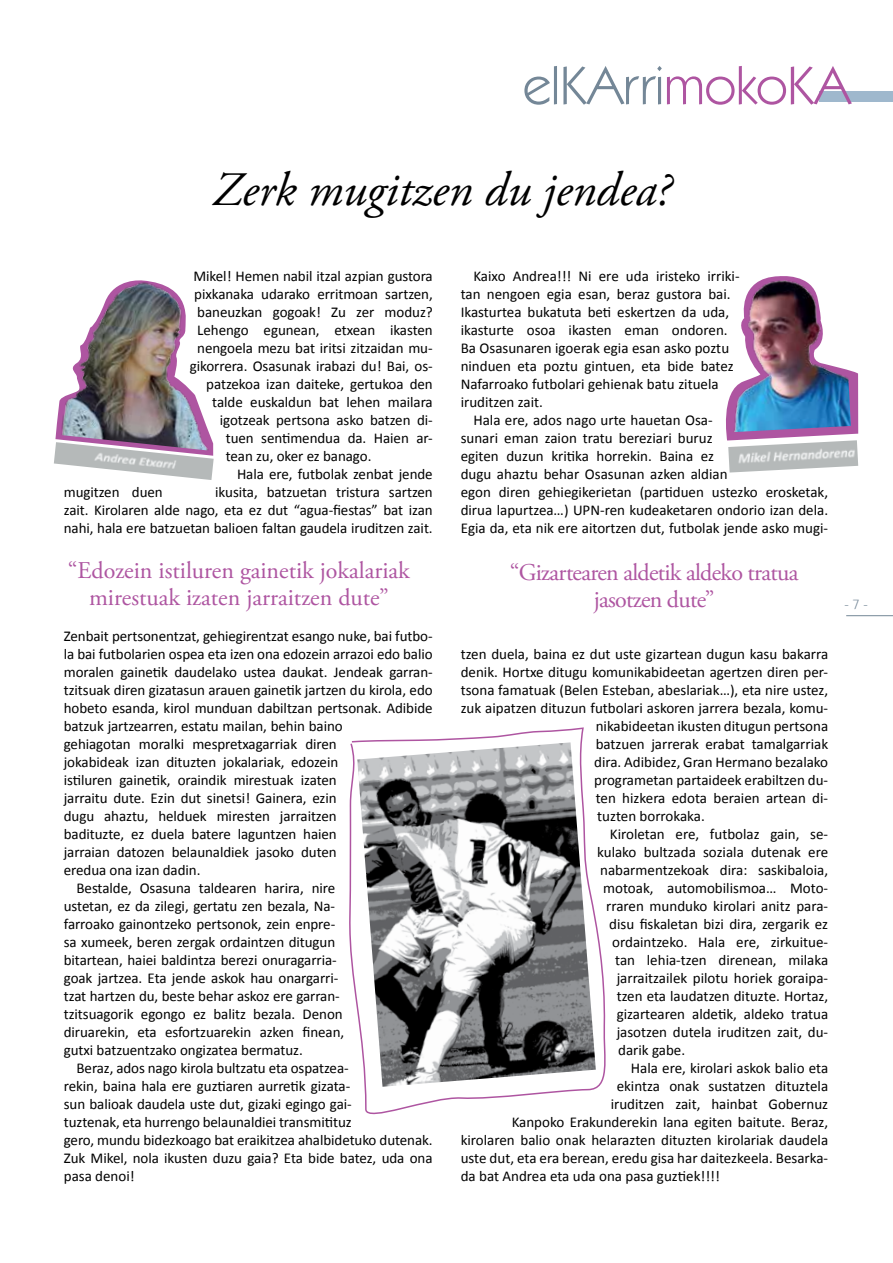
<style>
.page{position:relative;width:893px;height:1263px;background:#fff}
.page>*{position:absolute;margin:0;border:0;box-sizing:border-box;transform-origin:0 0}
.t1{font:54px "Kabel IT Cby BT";color:#748797}
.t2{font:italic 48px "Adobe Garamond Pro";color:#000}
.t3{font:24px/27px "Adobe Garamond Pro";color:#ae55a1;text-align:center}
.t4{font:24px/27px "Adobe Garamond Pro";letter-spacing:-.03em;color:#ae55a1;text-align:center}
.t5{font:15px/18px "Calibri";letter-spacing:-.005em;color:#000;text-align:justify}
.t6{font:13.5px "Kabel IT Cby BT";color:#748797}
.s1{color:#ae55a1}
</style>
<div class="page">
<hr style="left:846px;top:615px;width:47px;height:1px;background:#748797">
<div style="left:820px;top:91px;width:73px;height:11px;background:#9fb8cd"></div>
<svg style="left:349px;top:727px;width:257px;height:388px"></svg>
<img style="left:357px;top:742px;width:239px;height:345px">
<img style="left:55px;top:280px;width:158px;height:162px">
<img style="left:54px;top:442px;width:160px;height:38px">
<svg style="left:726px;top:371px;width:132px;height:69px"></svg>
<img style="left:726px;top:276px;width:125px;height:157px">
<img style="left:728px;top:440px;width:130px;height:32px">
<h1 class="t1" style="left:523px;top:52px;width:329px">elKArri<span class="s1">mokoKA</span></h1>
<h2 class="t2" style="left:213px;top:161px;width:460px">Zerk mugitzen du jendea?</h2>
<p class="t5" style="left:194px;top:267px;width:241px">Mikel! Hemen nabil itzal azpian gustora</p>
<p class="t5" style="left:194px;top:285px;width:240px">pixkanaka udarako erritmoan sartzen,</p>
<p class="t5" style="left:197px;top:303px;width:237px">baneuzkan gogoak! Zu zer moduz?</p>
<p class="t5" style="left:197px;top:321px;width:237px">Lehengo egunean, etxean ikasten</p>
<p class="t5" style="left:197px;top:339px;width:237px">nengoela mezu bat iritsi zitzaidan mu-</p>
<p class="t5" style="left:190px;top:357px;width:244px">gikorrera. Osasunak irabazi du! Bai, os-</p>
<p class="t5" style="left:206px;top:375px;width:228px">patzekoa izan daiteke, gertukoa den</p>
<p class="t5" style="left:212px;top:393px;width:222px">talde euskaldun bat lehen mailara</p>
<p class="t5" style="left:220px;top:411px;width:214px">igotzeak pertsona asko batzen di-</p>
<p class="t5" style="left:226px;top:429px;width:209px">tuen sentimendua da. Haien ar-</p>
<p class="t5" style="left:226px;top:447px;width:147px">tean zu, oker ez banago.</p>
<p class="t5" style="left:237px;top:465px;width:197px">Hala ere, futbolak zenbat jende</p>
<p class="t5" style="left:64px;top:483px;width:370px;text-indent:152px">ikusita, batzuetan tristura sartzen zait. Kirolaren alde nago, eta ez dut “agua-fiestas” bat izan nahi, hala ere batzuetan balioen faltan gaudela iruditzen zait.</p>
<p class="t5" style="left:64px;top:483px;width:100px">mugitzen duen</p>
<p class="t5" style="left:473px;top:267px;width:268px">Kaixo Andrea!!! Ni ere uda iristeko irriki-</p>
<p class="t5" style="left:461px;top:285px;width:271px">tan nengoen egia esan, beraz gustora bai.</p>
<p class="t5" style="left:461px;top:303px;width:270px">Ikasturtea bukatuta beti eskertzen da uda,</p>
<p class="t5" style="left:461px;top:321px;width:268px">ikasturte osoa ikasten eman ondoren.</p>
<p class="t5" style="left:461px;top:339px;width:270px">Ba Osasunaren igoerak egia esan asko poztu</p>
<p class="t5" style="left:461px;top:357px;width:274px">ninduen eta poztu gintuen, eta bide batez</p>
<p class="t5" style="left:461px;top:375px;width:259px">Nafarroako futbolari gehienak batu zituela</p>
<p class="t5" style="left:461px;top:393px;width:84px">iruditzen zait.</p>
<p class="t5" style="left:473px;top:411px;width:241px">Hala ere, ados nago urte hauetan Osa-</p>
<p class="t5" style="left:461px;top:429px;width:253px">sunari eman zaion tratu bereziari buruz</p>
<p class="t5" style="left:461px;top:447px;width:255px">egiten duzun kritika horrekin. Baina ez</p>
<p class="t5" style="left:461px;top:465px;width:268px">dugu ahaztu behar Osasunan azken aldian</p>
<p class="t5" style="left:461px;top:483px;width:369px">egon diren gehiegikerietan (partiduen ustezko erosketak,</p>
<p class="t5" style="left:461px;top:501px;width:369px">dirua lapurtzea…) UPN-ren kudeaketaren ondorio izan dela.</p>
<p class="t5" style="left:461px;top:519px;width:369px">Egia da, eta nik ere aitortzen dut, futbolak jende asko mugi-</p>
<h3 class="t3" style="left:68px;top:557px;width:343px">“Edozein istiluren gainetik jokalariak mirestuak izaten jarraitzen dute”</h3>
<h3 class="t4" style="left:510px;top:560px;width:290px">“Gizartearen aldetik aldeko tratua jasotzen dute”</h3>
<p class="t5" style="left:64px;top:627px;width:370px">Zenbait pertsonentzat, gehiegirentzat esango nuke, bai futbo-</p>
<p class="t5" style="left:64px;top:645px;width:370px">la bai futbolarien ospea eta izen ona edozein arrazoi edo balio</p>
<p class="t5" style="left:64px;top:663px;width:370px">moralen gainetik daudelako ustea daukat. Jendeak garran-</p>
<p class="t5" style="left:64px;top:681px;width:370px">tzitsuak diren gizatasun arauen gainetik jartzen du kirola, edo</p>
<p class="t5" style="left:64px;top:699px;width:370px">hobeto esanda, kirol munduan dabiltzan pertsonak. Adibide</p>
<p class="t5" style="left:64px;top:717px;width:280px">batzuk jartzearren, estatu mailan, behin baino</p>
<p class="t5" style="left:64px;top:735px;width:274px">gehiagotan moralki mespretxagarriak diren</p>
<p class="t5" style="left:64px;top:753px;width:276px">jokabideak izan dituzten jokalariak, edozein</p>
<p class="t5" style="left:64px;top:771px;width:274px">istiluren gainetik, oraindik mirestuak izaten</p>
<p class="t5" style="left:64px;top:789px;width:274px">jarraitu dute. Ezin dut sinetsi! Gainera, ezin</p>
<p class="t5" style="left:64px;top:807px;width:274px">dugu ahaztu, helduek miresten jarraitzen</p>
<p class="t5" style="left:64px;top:825px;width:274px">badituzte, ez duela batere laguntzen haien</p>
<p class="t5" style="left:64px;top:843px;width:274px">jarraian datozen belaunaldiek jasoko duten</p>
<p class="t5" style="left:64px;top:861px;width:138px">eredua ona izan dadin.</p>
<p class="t5" style="left:77px;top:879px;width:260px">Bestalde, Osasuna taldearen harira, nire</p>
<p class="t5" style="left:64px;top:897px;width:273px">ustetan, ez da zilegi, gertatu zen bezala, Na-</p>
<p class="t5" style="left:64px;top:915px;width:273px">farroako gainontzeko pertsonok, zein enpre-</p>
<p class="t5" style="left:64px;top:933px;width:273px">sa xumeek, beren zergak ordaintzen ditugun</p>
<p class="t5" style="left:64px;top:951px;width:274px">bitartean, haiei baldintza berezi onuragarria-</p>
<p class="t5" style="left:64px;top:969px;width:276px">goak jartzea. Eta jende askok hau onargarri-</p>
<p class="t5" style="left:64px;top:987px;width:277px">tzat hartzen du, beste behar askoz ere garran-</p>
<p class="t5" style="left:64px;top:1005px;width:280px">tzitsuagorik egongo ez balitz bezala. Denon</p>
<p class="t5" style="left:64px;top:1023px;width:282px">diruarekin, eta esfortzuarekin azken finean,</p>
<p class="t5" style="left:64px;top:1041px;width:241px">gutxi batzuentzako ongizatea bermatuz.</p>
<p class="t5" style="left:77px;top:1059px;width:274px">Beraz, ados nago kirola bultzatu eta ospatzea-</p>
<p class="t5" style="left:64px;top:1077px;width:288px">rekin, baina hala ere guztiaren aurretik gizata-</p>
<p class="t5" style="left:64px;top:1095px;width:289px">sun balioak daudela uste dut, gizaki egingo gai-</p>
<p class="t5" style="left:64px;top:1113px;width:289px">tuztenak, eta hurrengo belaunaldiei transmitituz</p>
<p class="t5" style="left:64px;top:1131px;width:370px">gero, mundu bidezkoago bat eraikitzea ahalbidetuko dutenak.</p>
<p class="t5" style="left:64px;top:1149px;width:370px">Zuk Mikel, nola ikusten duzu gaia? Eta bide batez, uda ona</p>
<p class="t5" style="left:64px;top:1167px;width:72px">pasa denoi!</p>
<p class="t5" style="left:461px;top:645px;width:369px">tzen duela, baina ez dut uste gizartean dugun kasu bakarra</p>
<p class="t5" style="left:461px;top:663px;width:369px">denik. Hortxe ditugu komunikabideetan agertzen diren per-</p>
<p class="t5" style="left:461px;top:681px;width:369px">tsona famatuak (Belen Esteban, abeslariak…), eta nire ustez,</p>
<p class="t5" style="left:461px;top:699px;width:369px">zuk aipatzen dituzun futbolari askoren jarrera bezala, komu-</p>
<p class="t5" style="left:596px;top:717px;width:234px">nikabideetan ikusten ditugun pertsona</p>
<p class="t5" style="left:596px;top:735px;width:234px">batzuen jarrerak erabat tamalgarriak</p>
<p class="t5" style="left:594px;top:753px;width:235px">dira. Adibidez, Gran Hermano bezalako</p>
<p class="t5" style="left:594px;top:771px;width:235px">programetan partaideek erabiltzen du-</p>
<p class="t5" style="left:596px;top:789px;width:234px">ten hizkera edota beraien artean di-</p>
<p class="t5" style="left:597px;top:807px;width:109px">tuzten borrokaka.</p>
<p class="t5" style="left:610px;top:825px;width:220px">Kiroletan ere, futbolaz gain, se-</p>
<p class="t5" style="left:597px;top:843px;width:233px">kulako bultzada soziala dutenak ere</p>
<p class="t5" style="left:600px;top:861px;width:229px">nabarmentzekoak dira: saskibaloia,</p>
<p class="t5" style="left:603px;top:879px;width:226px">motoak, automobilismoa… Moto-</p>
<p class="t5" style="left:606px;top:897px;width:223px">rraren munduko kirolari anitz para-</p>
<p class="t5" style="left:609px;top:915px;width:221px">disu fiskaletan bizi dira, zergarik ez</p>
<p class="t5" style="left:612px;top:933px;width:218px">ordaintzeko. Hala ere, zirkuitue-</p>
<p class="t5" style="left:615px;top:951px;width:215px">tan lehia-tzen direnean, milaka</p>
<p class="t5" style="left:617px;top:969px;width:213px">jarraitzailek pilotu horiek goraipa-</p>
<p class="t5" style="left:617px;top:987px;width:213px">tzen eta laudatzen dituzte. Hortaz,</p>
<p class="t5" style="left:617px;top:1005px;width:213px">gizartearen aldetik, aldeko tratua</p>
<p class="t5" style="left:617px;top:1023px;width:213px">jasotzen dutela iruditzen zait, du-</p>
<p class="t5" style="left:618px;top:1041px;width:69px">darik gabe.</p>
<p class="t5" style="left:631px;top:1059px;width:199px">Hala ere, kirolari askok balio eta</p>
<p class="t5" style="left:617px;top:1077px;width:213px">ekintza onak sustatzen dituztela</p>
<p class="t5" style="left:611px;top:1095px;width:219px">iruditzen zait, hainbat Gobernuz</p>
<p class="t5" style="left:512px;top:1113px;width:318px">Kanpoko Erakunderekin lana egiten baitute. Beraz,</p>
<p class="t5" style="left:461px;top:1131px;width:369px">kirolaren balio onak helarazten dituzten kirolariak daudela</p>
<p class="t5" style="left:461px;top:1149px;width:369px">uste dut, eta era berean, eredu gisa har daitezkeela. Besarka-</p>
<p class="t5" style="left:461px;top:1167px;width:261px">da bat Andrea eta uda ona pasa guztiek!!!!</p>
<p class="t6" style="left:844px;top:596px;width:25px">- 7 -</p>
</div>
